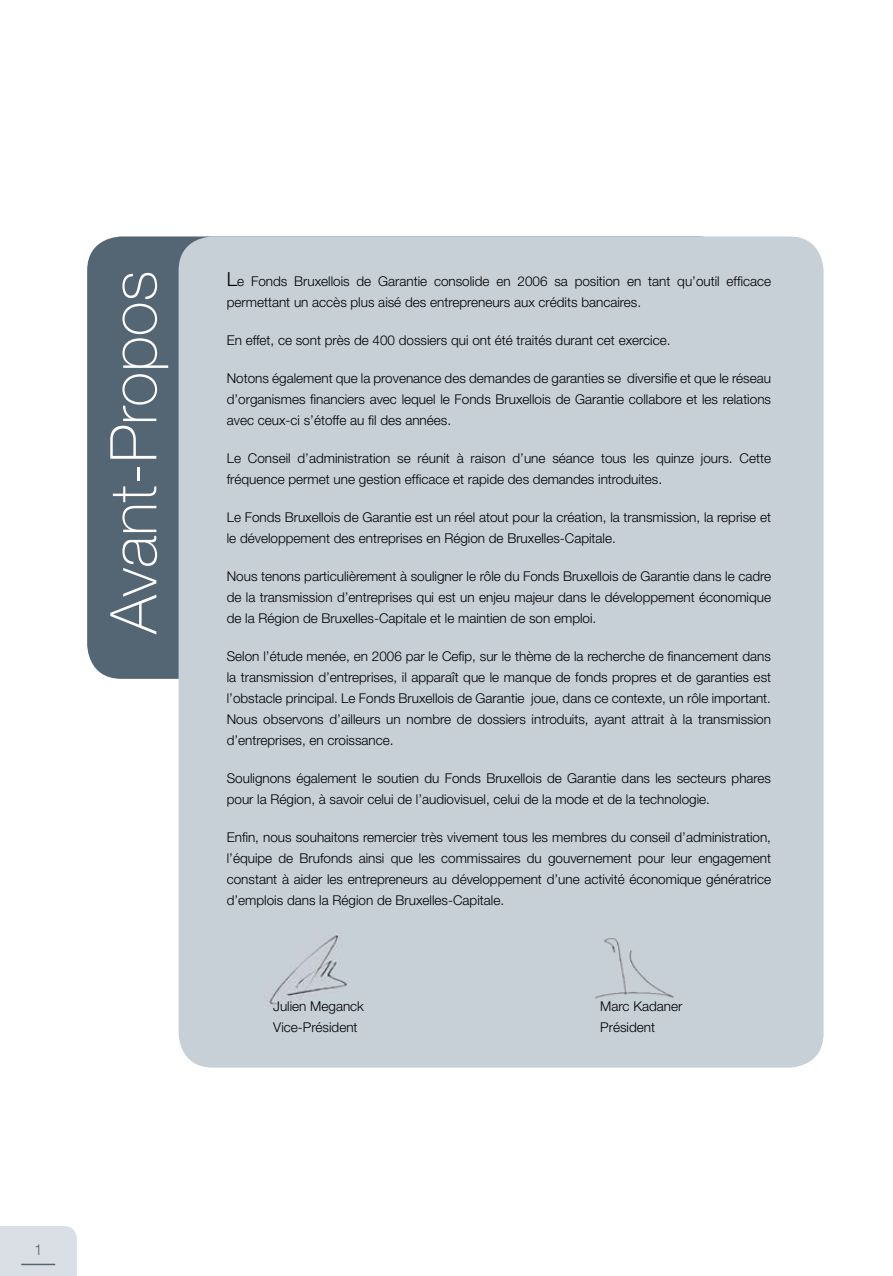
<style>
.page{position:relative;width:893px;height:1276px;background:#fff}
.page>*{position:absolute;margin:0;border:0;box-sizing:border-box;transform-origin:0 0}
.t1{font:100 64.5px "Helvetica Neue";color:#fff}
.t2{font:300 15px "Helvetica Neue";color:#546574}
.t3{font:300 13.5px/21px "Helvetica Neue";color:#000}
.s1{font-size:19.5px}
</style>
<div class="page">
<div style="left:87px;top:236px;width:645px;height:443px;background:#546574;border-radius:34px"></div>
<div style="left:179px;top:236px;width:644px;height:831px;background:#c7cfd7;border-radius:34px"></div>
<img style="left:595px;top:938px;width:79px;height:61px">
<img style="left:266px;top:935px;width:84px;height:70px">
<div style="left:0;top:1226px;width:77px;height:50px;background:#dadfe5"></div>
<hr style="left:21px;top:1263px;width:34px;height:2px;background:#546574">
<h1 class="t1" style="left:97px;top:634px;width:365px;rotate:-90deg">Avant-Propos</h1>
<p class="t3" style="left:227px;top:270px;width:546px"><span class="s1">L</span>e Fonds Bruxellois de Garantie consolide en 2006 sa position en tant qu’outil efficace permettant un accès plus aisé des entrepreneurs aux crédits bancaires.</p>
<p class="t3" style="left:227px;top:329px;width:445px">En effet, ce sont près de 400 dossiers qui ont été traités durant cet exercice.</p>
<p class="t3" style="left:227px;top:367px;width:546px;text-align:justify">Notons également que la provenance des demandes de garanties se diversifie et que le réseau d’organismes financiers avec lequel le Fonds Bruxellois de Garantie collabore et les relations avec ceux-ci s’étoffe au fil des années.</p>
<p class="t3" style="left:227px;top:447px;width:546px">Le Conseil d’administration se réunit à raison d’une séance tous les quinze jours. Cette fréquence permet une gestion efficace et rapide des demandes introduites.</p>
<p class="t3" style="left:227px;top:506px;width:546px">Le Fonds Bruxellois de Garantie est un réel atout pour la création, la transmission, la reprise et le développement des entreprises en Région de Bruxelles-Capitale.</p>
<p class="t3" style="left:227px;top:565px;width:546px;text-align:justify">Nous tenons particulièrement à souligner le rôle du Fonds Bruxellois de Garantie dans le cadre de la transmission d’entreprises qui est un enjeu majeur dans le développement économique de la Région de Bruxelles-Capitale et le maintien de son emploi.</p>
<p class="t3" style="left:227px;top:645px;width:546px;text-align:justify">Selon l’étude menée, en 2006 par le Cefip, sur le thème de la recherche de financement dans la transmission d’entreprises, il apparaît que le manque de fonds propres et de garanties est l’obstacle principal. Le Fonds Bruxellois de Garantie joue, dans ce contexte, un rôle important.<br>Nous observons d’ailleurs un nombre de dossiers introduits, ayant attrait à la transmission d’entreprises, en croissance.</p>
<p class="t3" style="left:227px;top:767px;width:546px">Soulignons également le soutien du Fonds Bruxellois de Garantie dans les secteurs phares pour la Région, à savoir celui de l’audiovisuel, celui de la mode et de la technologie.</p>
<p class="t3" style="left:227px;top:826px;width:546px;text-align:justify">Enfin, nous souhaitons remercier très vivement tous les membres du conseil d’administration, l’équipe de Brufonds ainsi que les commissaires du gouvernement pour leur engagement constant à aider les entrepreneurs au développement d’une activité économique génératrice d’emplois dans la Région de Bruxelles-Capitale.</p>
<p class="t3" style="left:273px;top:995px;width:92px">Julien Meganck</p>
<p class="t3" style="left:600px;top:995px;width:84px">Marc Kadaner</p>
<p class="t3" style="left:273px;top:1016px;width:86px">Vice-Président</p>
<p class="t3" style="left:600px;top:1016px;width:56px">Président</p>
<p class="t2" style="left:34px;top:1240px;width:10px">1</p>
</div>
